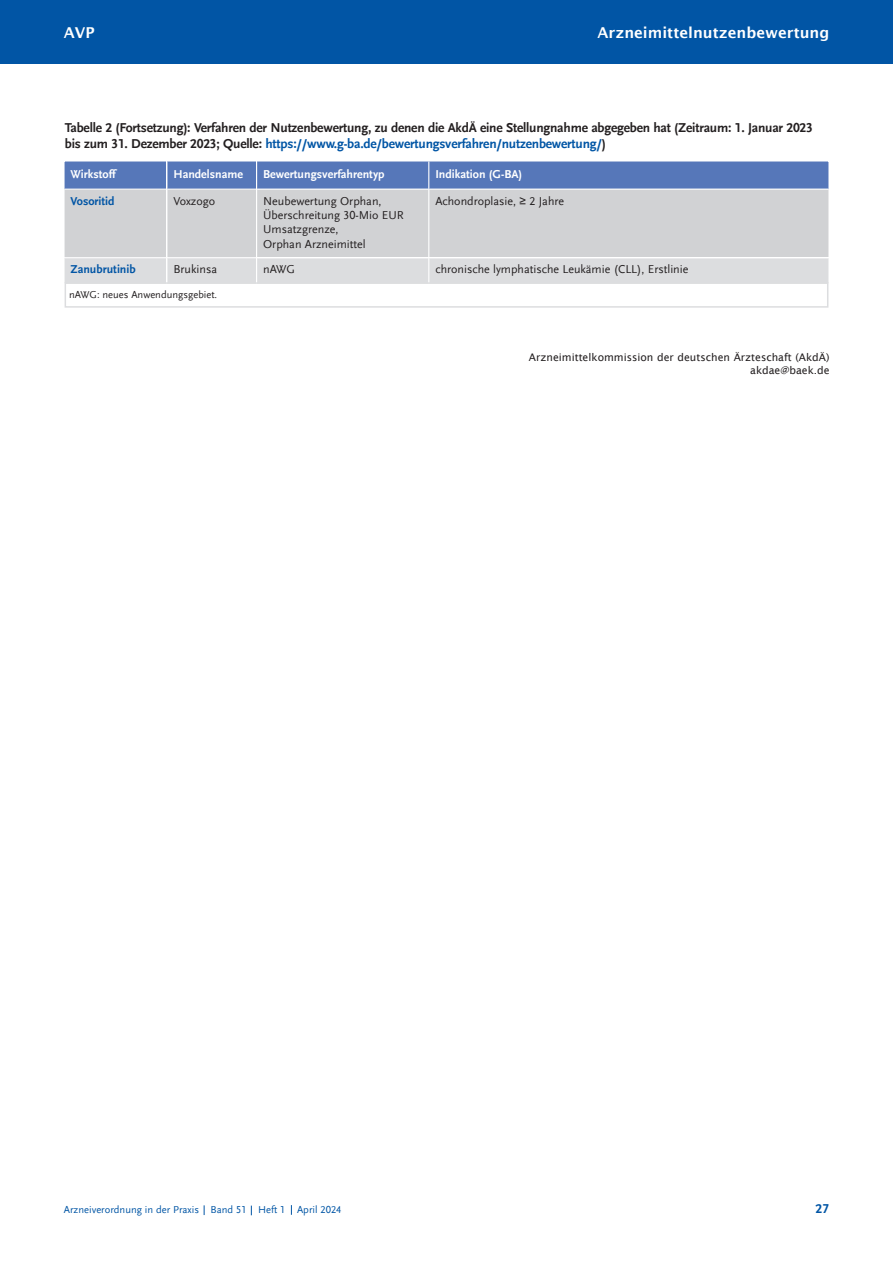
<style>
.page{position:relative;width:893px;height:1263px;background:#fff}
.page>*{position:absolute;margin:0;border:0;box-sizing:border-box;transform-origin:0 0}
.t1{font:600 15px "Lucida Sans";color:#fff}
.t2{font:700 13.5px/16.2px "Scala Sans LF";letter-spacing:-.015em;color:#231f20}
.t3{font:700 13.5px "Scala Sans LF";color:#0155a5}
.t4{font:12px/14.4px "Scala Sans LF";color:#231f20}
.t5{font:700 12px "Scala Sans LF";color:#fff}
.t6{font:700 12px "Scala Sans LF";color:#0155a5}
.t7{font:10.5px/12.6px "Lucida Sans";color:#231f20;text-align:right}
.t8{font:10.5px "Scala Sans LF";color:#0155a5}
.t9{font:10.5px "Scala Sans LF";color:#231f20}
.s1{color:#0155a5}
.s2{font-family:"Arial"}
</style>
<div class="page">
<div style="left:0;top:0;width:893px;height:64px;background:#0155a5"></div>
<svg style="left:64px;top:161px;width:765px;height:124px;background:#b7c0d0"></svg>
<hr style="left:166px;top:161px;width:1px;height:123px;background:#fff">
<hr style="left:256px;top:161px;width:1px;height:123px;background:#fff">
<hr style="left:428px;top:161px;width:1px;height:123px;background:#fff">
<hr style="left:65px;top:189px;width:101px;height:1px;background:#f5f5f6">
<hr style="left:167px;top:189px;width:89px;height:1px;background:#f5f5f6">
<hr style="left:257px;top:189px;width:171px;height:1px;background:#fff">
<hr style="left:429px;top:189px;width:399px;height:1px;background:#fff">
<hr style="left:65px;top:257px;width:101px;height:1px;background:#f5f5f6">
<hr style="left:167px;top:257px;width:89px;height:1px;background:#f5f5f6">
<hr style="left:257px;top:257px;width:171px;height:1px;background:#fff">
<hr style="left:429px;top:257px;width:399px;height:1px;background:#fff">
<div style="left:65px;top:282px;width:763px;height:26px;border:2px solid #dcdddf"></div>
<p class="t1" style="left:64px;top:24px;width:32px">AVP</p>
<p class="t1" style="left:598px;top:24px;width:233px">Arzneimittelnutzenbewertung</p>
<p class="t2" style="left:65px;top:120px;width:749px">Tabelle 2 (Fortsetzung): Verfahren der Nutzenbewertung, zu denen die AkdÄ eine Stellungnahme abgegeben hat (Zeitraum: 1. Januar 2023 bis zum 31. Dezember 2023; Quelle: <span class="s1">https://www.g-ba.de/bewertungsverfahren/nutzenbewertung/</span>)</p>
<p class="t5" style="left:71px;top:168px;width:47px">Wirkstoff</p>
<p class="t5" style="left:173px;top:168px;width:71px">Handelsname</p>
<p class="t5" style="left:263px;top:168px;width:123px">Bewertungsverfahrentyp</p>
<p class="t5" style="left:435px;top:168px;width:88px">Indikation (G-BA)</p>
<p class="t6" style="left:71px;top:194px;width:46px">Vosoritid</p>
<p class="t4" style="left:173px;top:194px;width:43px">Voxzogo</p>
<p class="t4" style="left:263px;top:194px;width:142px">Neubewertung Orphan,<br>Überschreitung 30-Mio EUR<br>Umsatzgrenze,<br>Orphan Arzneimittel</p>
<p class="t4" style="left:435px;top:194px;width:130px">Achondroplasie, <span class="s2">≥</span> 2 Jahre</p>
<p class="t6" style="left:71px;top:263px;width:67px">Zanubrutinib</p>
<p class="t4" style="left:173px;top:263px;width:45px">Brukinsa</p>
<p class="t4" style="left:263px;top:263px;width:33px">nAWG</p>
<p class="t4" style="left:435px;top:263px;width:255px">chronische lymphatische Leukämie (CLL), Erstlinie</p>
<p class="t9" style="left:69px;top:289px;width:150px">nAWG: neues Anwendungsgebiet.</p>
<p class="t7" style="left:529px;top:351px;width:302px">Arzneimittelkommission der deutschen Ärzteschaft (AkdÄ) akdae@baek.de</p>
<p class="t8" style="left:64px;top:1204px;width:279px">Arzneiverordnung in der Praxis Band 51 Heft 1 April 2024</p>
<p class="t3" style="left:816px;top:1202px;width:15px">27</p>
</div>
